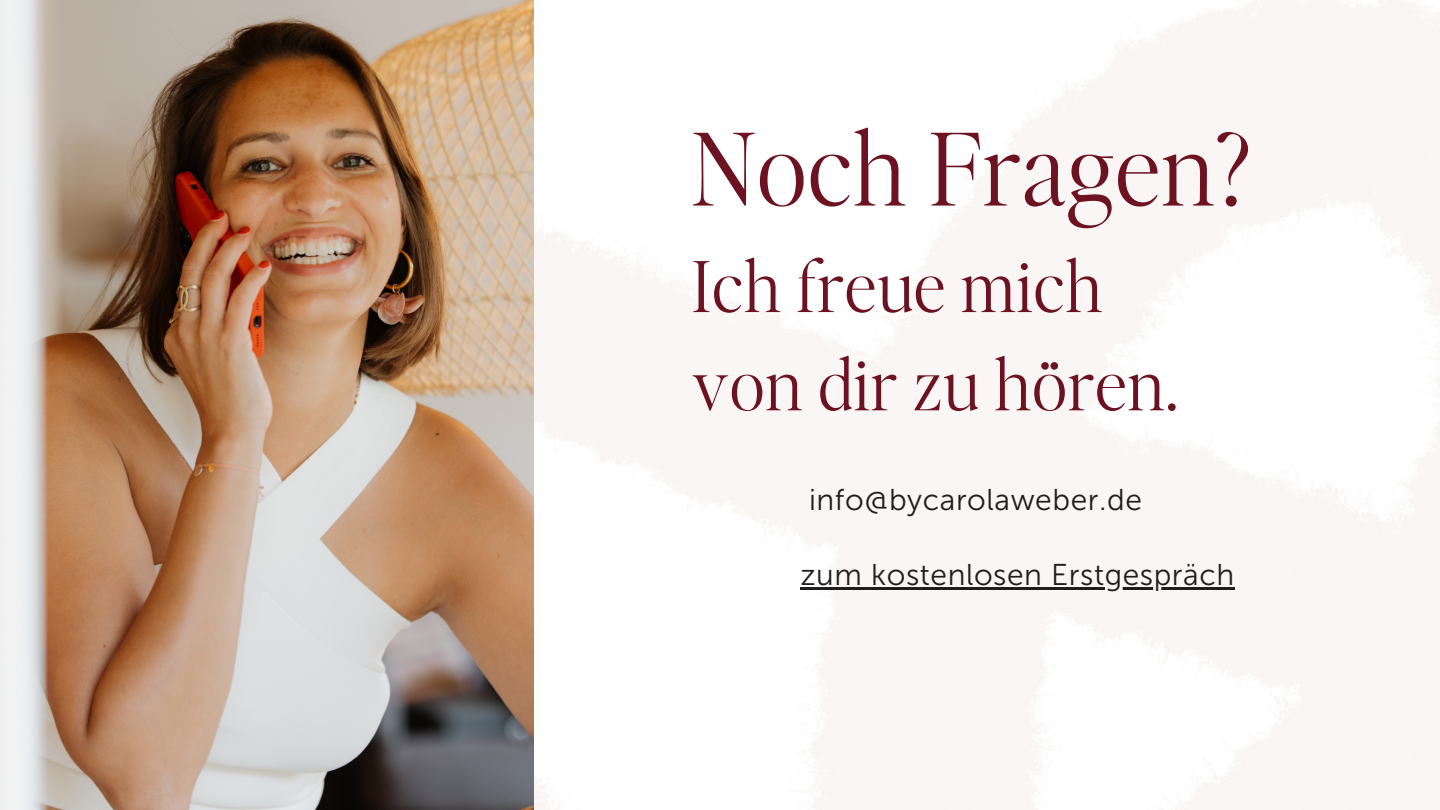
<style>
.page{position:relative;width:1440px;height:810px;background:#fff}
.page>*{position:absolute;margin:0;border:0;box-sizing:border-box;transform-origin:0 0}
.t1{font:300 100px "Editors Note";letter-spacing:.02em;color:#6c1220}
.t2{font:300 70px "Editors Note";letter-spacing:.02em;color:#6c1220}
.t3{font:30px "Museo Sans 300";letter-spacing:.02em;color:#211c1d}
</style>
<div class="page">
<hr style="left:800px;top:587px;width:435px;height:3px;background:#211c1d">
<img style="left:0;top:0;width:534px;height:810px">
<p class="t1" style="left:692px;top:102px;width:560px">Noch Fragen?</p>
<p class="t2" style="left:692px;top:239px;width:412px">Ich freue mich</p>
<p class="t2" style="left:692px;top:338px;width:488px">von dir zu hören.</p>
<p class="t3" style="left:809px;top:482px;width:334px">info@bycarolaweber.de</p>
<p class="t3" style="left:800px;top:557px;width:435px">zum kostenlosen Erstgespräch</p>
</div>
